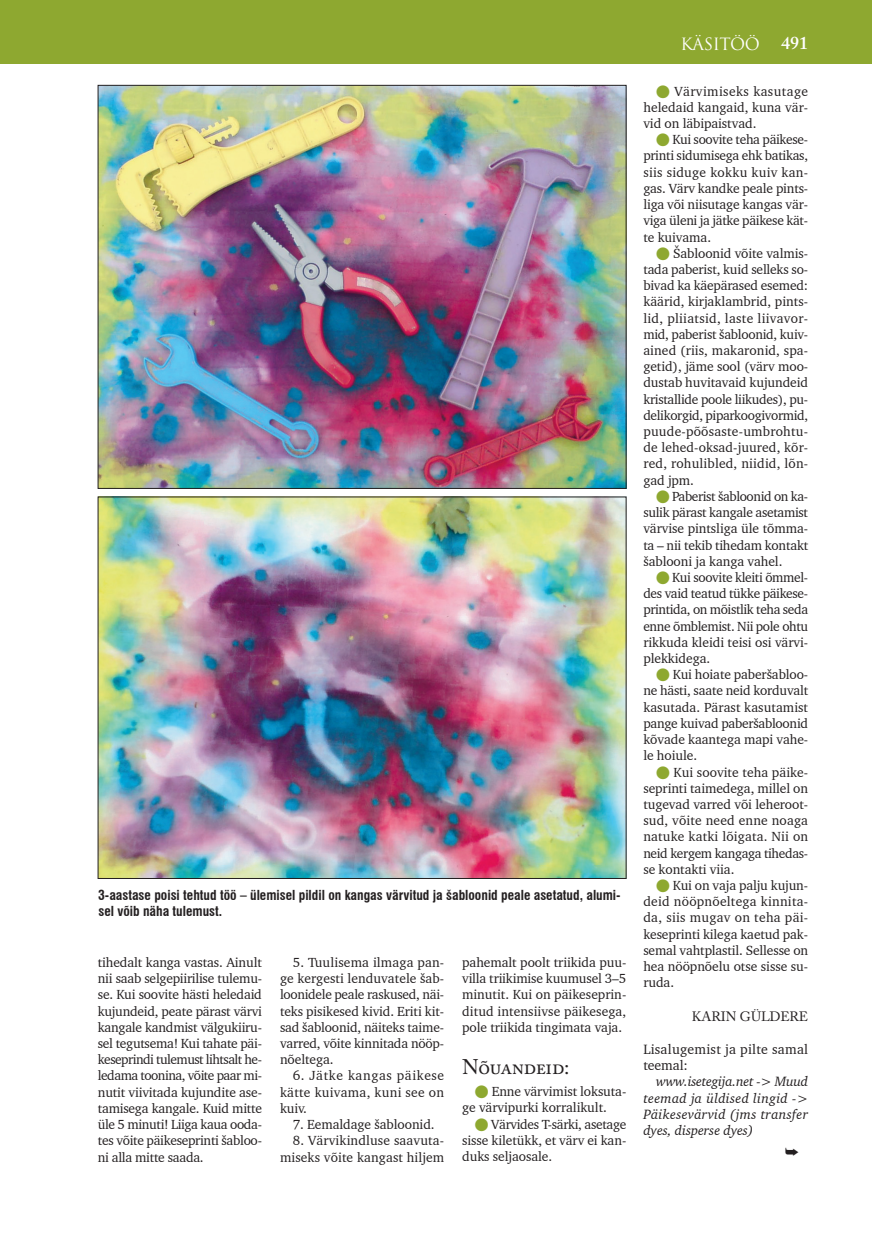
<style>
.page{position:relative;width:872px;height:1234px;background:#fff}
.page>*{position:absolute;margin:0;border:0;box-sizing:border-box;transform-origin:0 0}
.t1{font:21px "Adobe Caslon Regular SC";letter-spacing:-.015em;color:#231f20}
.t2{font:16.5px "Trajan Pro";letter-spacing:-.025em;color:#fff}
.t3{font:italic 13.8px/16.2px "Charter BT";letter-spacing:.02em;color:#231f20;text-align:justify}
.t4{font:13.8px/16.2px "Charter BT";letter-spacing:.02em;color:#231f20}
.t5{font:13.5px/16.2px "Charter BT";letter-spacing:-.005em;color:#231f20;text-align:justify}
.t6{font:700 condensed 13.5px/16px "Swiss 721 BT";color:#231f20}
.t7{font:13.5px "Adobe Caslon Pro";letter-spacing:-.005em;color:#231f20}
.s1{color:#8ea830}
.s2{font-family:"Adobe Caslon";font-weight:600;font-size:18px}
</style>
<div class="page">
<div style="left:0;top:0;width:872px;height:64px;background:#8ea830"></div>
<img style="left:100px;top:87px;width:524px;height:399px">
<img style="left:100px;top:498px;width:524px;height:378px">
<p class="t6" style="left:98px;top:887px;width:524px">3-aastase poisi tehtud töö – ülemisel pildil on kangas värvitud ja šabloonid peale asetatud, alumi&shy;sel võib näha tulemust.</p>
<p class="t5" style="left:98px;top:953px;width:166px">tihedalt kanga vastas. Ainult nii saab selgepiirilise tulemu&shy;se. Kui soovite hästi heledaid kujundeid, peate pärast värvi kangale kandmist välgukiiru&shy;sel tegutsema! Kui tahate päi&shy;keseprindi tulemust lihtsalt he&shy;ledama toonina, võite paar mi&shy;nutit viivitada kujundite ase&shy;tamisega kangale. Kuid mitte üle 5 minuti! Liiga kaua ooda&shy;tes võite päikeseprinti šabloo&shy;ni alla mitte saada.</p>
<p class="t5" style="left:280px;top:953px;width:166px;text-indent:13px">5. Tuulisema ilmaga pan&shy;ge kergesti lenduvatele šab&shy;loonidele peale raskused, näi&shy;teks pisikesed kivid. Eriti kit&shy;sad šabloonid, näiteks taime&shy;varred, võite kinnitada nööp&shy;nõeltega.</p>
<p class="t5" style="left:280px;top:1067px;width:166px;text-indent:13px">6. Jätke kangas päikese kätte kuivama, kuni see on kuiv.</p>
<p class="t5" style="left:293px;top:1115px;width:143px">7. Eemaldage šabloonid.</p>
<p class="t5" style="left:280px;top:1131px;width:166px;text-align:right">8. Värvikindluse saavuta&shy;miseks võite kangast hiljem</p>
<p class="t5" style="left:462px;top:953px;width:166px">pahemalt poolt triikida puu&shy;villa triikimise kuumusel 3–5 minutit. Kui on päikeseprin&shy;ditud intensiivse päikesega, pole triikida tingimata vaja.</p>
<h1 class="t1" style="left:462px;top:1053px;width:109px">Nõuandeid:</h1>
<p class="t5" style="left:462px;top:1082px;width:166px;text-indent:13px"><span class="s1">●</span> Enne värvimist loksuta&shy;ge värvipurki korralikult.</p>
<p class="t5" style="left:462px;top:1115px;width:166px;text-indent:13px"><span class="s1">●</span> Värvides T-särki, asetage sisse kiletükk, et värv ei kan&shy;duks seljaosale.</p>
<p class="t2" style="left:680px;top:33px;width:129px">KÄSITÖÖ <span class="s2">491</span></p>
<p class="t5" style="left:643px;top:83px;width:166px;text-indent:13px"><span class="s1">●</span> Värvimiseks kasutage heledaid kangaid, kuna vär&shy;vid on läbipaistvad.</p>
<p class="t5" style="left:643px;top:131px;width:166px;text-indent:13px"><span class="s1">●</span> Kui soovite teha päikese&shy;printi sidumisega ehk batikas, siis siduge kokku kuiv kan&shy;gas. Värv kandke peale pints&shy;liga või niisutage kangas vär&shy;viga üleni ja jätke päikese kät&shy;te kuivama.</p>
<p class="t5" style="left:643px;top:245px;width:166px;text-indent:13px"><span class="s1">●</span> Šabloonid võite valmis&shy;tada paberist, kuid selleks so&shy;bivad ka käepärased esemed: käärid, kirjaklambrid, pints&shy;lid, pliiatsid, laste liivavor&shy;mid, paberist šabloonid, kuiv&shy;ained (riis, makaronid, spa&shy;getid), jäme sool (värv moo&shy;dustab huvitavaid kujundeid kristallide poole liikudes), pu&shy;delikorgid, piparkoogivormid, puude-põõsaste-umbrohtu&shy;de lehed-oksad-juured, kõr&shy;red, rohulibled, niidid, lõn&shy;gad jpm.</p>
<p class="t5" style="left:643px;top:488px;width:166px;text-indent:13px"><span class="s1">●</span> Paberist šabloonid on ka&shy;sulik pärast kangale asetamist värvise pintsliga üle tõmma&shy;ta – nii tekib tihedam kontakt šablooni ja kanga vahel.</p>
<p class="t5" style="left:643px;top:569px;width:166px;text-indent:13px"><span class="s1">●</span> Kui soovite kleiti õmmel&shy;des vaid teatud tükke päikese&shy;printida, on mõistlik teha seda enne õmblemist. Nii pole ohtu rikkuda kleidi teisi osi värvi&shy;plekkidega.</p>
<p class="t5" style="left:643px;top:666px;width:166px;text-indent:13px"><span class="s1">●</span> Kui hoiate paberšabloo&shy;ne hästi, saate neid korduvalt kasutada. Pärast kasutamist pange kuivad paberšabloonid kõvade kaantega mapi vahe&shy;le hoiule.</p>
<p class="t5" style="left:643px;top:763px;width:166px;text-indent:13px"><span class="s1">●</span> Kui soovite teha päike&shy;seprinti taimedega, millel on tugevad varred või leheroot&shy;sud, võite need enne noaga natuke katki lõigata. Nii on neid kergem kangaga tihedas&shy;se kontakti viia.</p>
<p class="t5" style="left:643px;top:876px;width:166px;text-indent:13px"><span class="s1">●</span> Kui on vaja palju kujun&shy;deid nööpnõeltega kinnita&shy;da, siis mugav on teha päi&shy;keseprinti kilega kaetud pak&shy;semal vahtplastil. Sellesse on hea nööpnõelu otse sisse su&shy;ruda.</p>
<p class="t7" style="left:692px;top:1008px;width:118px">KARIN GÜLDERE</p>
<p class="t4" style="left:643px;top:1040px;width:166px">Lisalugemist ja pilte samal teemal:</p>
<p class="t3" style="left:643px;top:1072px;width:166px;text-indent:13px">www.isetegija.net -&gt; Muud teemad ja üldised lingid -&gt; Päikesevärvid (jms transfer dyes, disperse dyes)</p>
</div>
